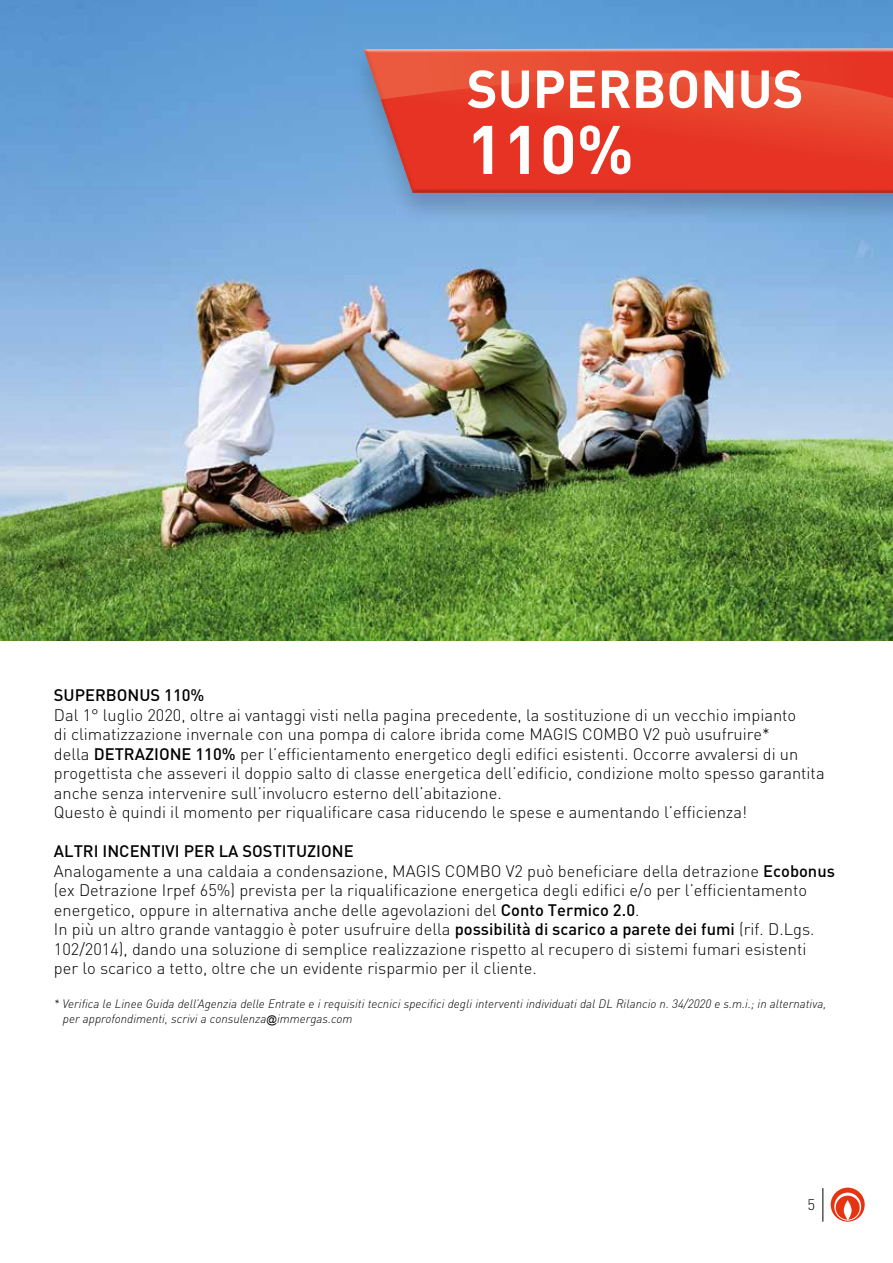
<style>
.page{position:relative;width:893px;height:1263px;background:#fff}
.page>*{position:absolute;margin:0;border:0;box-sizing:border-box;transform-origin:0 0}
.t1{font:700 67.5px "DIN";color:#fff}
.t2{font:700 52.5px "DIN";color:#fff}
.t3{font:300 16.5px/19.5px "DIN";color:#000}
.t4{font:500 16.5px "DIN";color:#000}
.t5{font:300 15px "DIN";color:#000}
.t6{font:italic 300 12px/14.4px "DIN";color:#000}
.s1{font-weight:500}
.s2{font-family:"Arial";font-weight:400;font-size:10.5px}
</style>
<div class="page">
<img style="left:0;top:0;width:893px;height:640px">
<div style="left:347px;top:45px;width:546px;height:181px;background:#000;opacity:.17"></div>
<hr style="left:362px;top:0;width:531px;height:3px;background:#5798d2">
<svg style="left:362px;top:3px;width:531px;height:239px;background:#b26974"></svg>
<hr style="left:822px;top:1188px;width:1px;height:34px;background:#000">
<svg style="left:831px;top:1187px;width:34px;height:35px"></svg>
<h2 class="t2" style="left:467px;top:55px;width:338px">SUPERBONUS</h2>
<h1 class="t1" style="left:467px;top:105px;width:169px">110%</h1>
<p class="t4" style="left:54px;top:685px;width:152px">SUPERBONUS 110%</p>
<p class="t3" style="left:54px;top:705px;width:772px">Dal 1° luglio 2020, oltre ai vantaggi visti nella pagina precedente, la sostituzione di un vecchio impianto<br>di climatizzazione invernale con una pompa di calore ibrida come MAGIS COMBO V2 può usufruire*<br>della <span class="s1">DETRAZIONE 110%</span> per l’efficientamento energetico degli edifici esistenti. Occorre avvalersi di un progettista che asseveri il doppio salto di classe energetica dell’edificio, condizione molto spesso garantita anche senza intervenire sull’involucro esterno dell’abitazione.<br>Questo è quindi il momento per riqualificare casa riducendo le spese e aumentando l’efficienza!</p>
<p class="t3" style="left:54px;top:841px;width:783px"><span class="s1">ALTRI INCENTIVI PER LA SOSTITUZIONE<br></span>Analogamente a una caldaia a condensazione, MAGIS COMBO V2 può beneficiare della detrazione <span class="s1">Ecobonus </span>(ex Detrazione Irpef 65%) prevista per la riqualificazione energetica degli edifici e/o per l’efficientamento energetico, oppure in alternativa anche delle agevolazioni del <span class="s1">Conto Termico 2.0</span>.<br>In più un altro grande vantaggio è poter usufruire della <span class="s1">possibilità di scarico a parete dei fumi</span> (rif. D.Lgs.<br>102/2014), dando una soluzione di semplice realizzazione rispetto al recupero di sistemi fumari esistenti<br>per lo scarico a tetto, oltre che un evidente risparmio per il cliente.</p>
<p class="t6" style="left:63px;top:997px;width:765px;text-indent:-9px">* Verifica le Linee Guida dell’Agenzia delle Entrate e i requisiti tecnici specifici degli interventi individuati dal DL Rilancio n. 34/2020 e s.m.i.; in alternativa, per approfondimenti, scrivi a consulenza<span class="s2">@</span>immergas.com</p>
<p class="t5" style="left:807px;top:1195px;width:9px">5</p>
</div>
